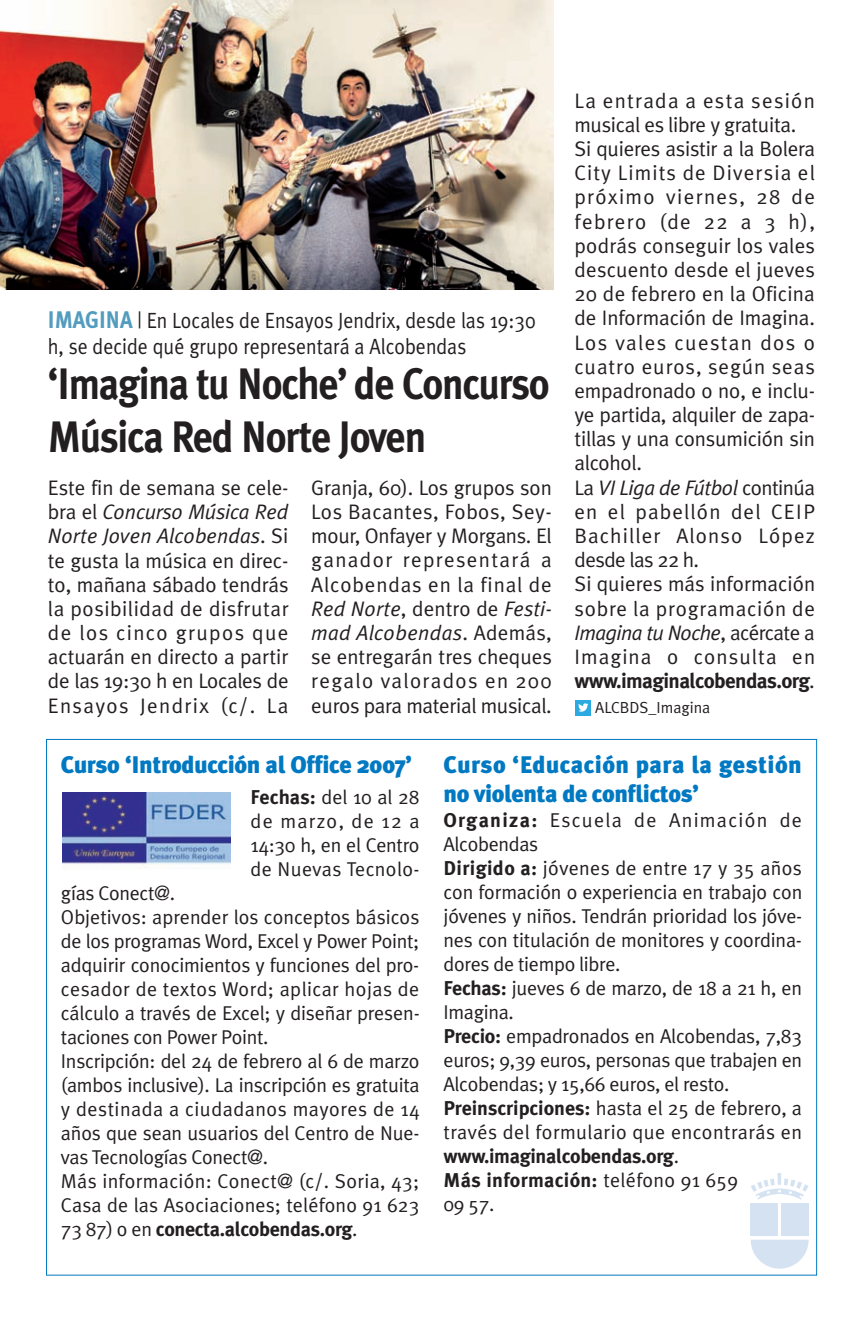
<style>
.page{position:relative;width:844px;height:1320px;background:#fff}
.page>*{position:absolute;margin:0;border:0;box-sizing:border-box;transform-origin:0 0}
.t1{font:700 44px/52.8px "Meta Plus";letter-spacing:-.03em;color:#231f20;scale:.9 1}
.t2{font:900 24px/28.8px "Meta Plus";letter-spacing:.015em;color:#0079c2}
.t3{font:900 24px "Meta Plus";letter-spacing:-.015em;color:#0079c2}
.t4{font:22px/26px "Meta Plus Normal";color:#231f20;scale:.9 1}
.t5{font:21px/24.2px "Meta Plus Normal";letter-spacing:.01em;color:#231f20;text-align:justify}
.t6{font:700 21px "Meta Plus";letter-spacing:-.03em;color:#231f20}
.t7{font:20px/24px "Meta Plus Normal";letter-spacing:-.01em;color:#231f20}
.t8{font:700 20px/24px "Meta Plus";letter-spacing:-.015em;color:#231f20}
.t9{font:16px "Meta Plus Normal";color:#231f20}
.s1{font-family:"Meta Plus";font-weight:700;font-size:24px;color:#529cbe}
.s2{font-style:italic}
.s3{font-family:"Meta Plus Normal";font-weight:400}
.s4{font-family:"Meta Plus";font-weight:700}
</style>
<div class="page">
<img style="left:0;top:0;width:553px;height:290px">
<div style="left:751px;top:1204px;width:27px;height:32px;background:#d4e2f2"></div>
<svg style="left:777px;top:1173px;width:4px;height:6px"></svg>
<svg style="left:751px;top:1179px;width:58px;height:21px"></svg>
<svg style="left:751px;top:1240px;width:58px;height:29px"></svg>
<div style="left:782px;top:1204px;width:27px;height:32px;background:#d4e2f2"></div>
<img style="left:63px;top:793px;width:167px;height:76px">
<svg style="left:575px;top:715px;width:16px;height:1px"></svg>
<div style="left:575px;top:700px;width:16px;height:15px;background:#2aaae1"></div>
<svg style="left:578px;top:703px;width:10px;height:9px"></svg>
<p class="t4" style="left:48px;top:309px;width:543px"><span class="s1">IMAGINA</span> | En Locales de Ensayos Jendrix, desde las 19:30 h, se decide qué grupo representará a Alcobendas</p>
<h1 class="t1" style="left:48px;top:360px;width:559px">‘Imagina tu Noche’ de Concurso<br>Música Red Norte Joven</h1>
<p class="t5" style="left:48px;top:477px;width:242px">Este fin de semana se cele&shy;bra el <span class="s2">Concurso Música Red Norte Joven Alcobendas</span>. Si te gusta la música en direc&shy;to, mañana sábado tendrás la posibilidad de disfrutar de los cinco grupos que actuarán en directo a partir de las 19:30 h en Locales de Ensayos Jendrix (c/. La</p>
<p class="t5" style="left:311px;top:477px;width:242px">Granja, 60). Los grupos son Los Bacantes, Fobos, Sey&shy;mour, Onfayer y Morgans. El ganador representará a Alcobendas en la final de <span class="s2">Red Norte</span>, dentro de <span class="s2">Festi&shy;mad Alcobendas</span>. Además, se entregarán tres cheques regalo valorados en 200 euros para material musical.</p>
<p class="t5" style="left:574px;top:90px;width:242px;text-align:left">La entrada a esta sesión musical es libre y gratuita.<br>Si quieres asistir a la Bolera<br>City Limits de Diversia el próximo viernes, 28 de febrero (de 22 a 3 h), podrás conseguir los vales descuento desde el jueves<br>20 de febrero en la Oficina de Información de Imagina.<br>Los vales cuestan dos o cuatro euros, según seas empadronado o no, e inclu&shy;ye partida, alquiler de zapa&shy;tillas y una consumición sin alcohol.<br>La <span class="s2">VI Liga de Fútbol</span> continúa en el pabellón del CEIP<br>Bachiller Alonso López desde las 22 h.<br>Si quieres más información sobre la programación de<br><span class="s2">Imagina tu Noche</span>, acércate a<br>Imagina o consulta en</p>
<p class="t6" style="left:574px;top:672px;width:242px">www.imaginalcobendas.org<span class="s3">.</span></p>
<p class="t9" style="left:595px;top:701px;width:117px">ALCBDS_Imagina</p>
<p class="t3" style="left:61px;top:754px;width:352px">Curso ‘Introducción al Office 2007’</p>
<p class="t7" style="left:251px;top:787px;width:171px;text-align:justify"><span class="s4">Fechas:</span> del 10 al 28 de marzo, de 12 a 14:30 h, en el Centro de Nuevas Tecnolo-</p>
<p class="t7" style="left:61px;top:883px;width:360px">gías Conect@.<br>Objetivos: aprender los conceptos básicos de los programas Word, Excel y Power Point; adquirir conocimientos y funciones del pro&shy;cesador de textos Word; aplicar hojas de cálculo a través de Excel; y diseñar presen&shy;taciones con Power Point.<br>Inscripción: del 24 de febrero al 6 de marzo (ambos inclusive). La inscripción es gratuita y destinada a ciudadanos mayores de 14 años que sean usuarios del Centro de Nue&shy;vas Tecnologías Conect@.<br>Más información: Conect@ (c/. Soria, 43; Casa de las Asociaciones; teléfono 91 623</p>
<p class="t8" style="left:61px;top:1218px;width:298px"><span class="s3">73 87) o en</span> conecta.alcobendas.org<span class="s3">.</span></p>
<p class="t2" style="left:443px;top:751px;width:360px">Curso ‘Educación para la gestión no violenta de conflictos’</p>
<p class="t7" style="left:443px;top:810px;width:360px"><span class="s4">Organiza:</span> Escuela de Animación de Alcobendas<br><span class="s4">Dirigido a:</span> jóvenes de entre 17 y 35 años con formación o experiencia en trabajo con jóvenes y niños. Tendrán prioridad los jóve&shy;nes con titulación de monitores y coordina&shy;dores de tiempo libre.<br><span class="s4">Fechas:</span> jueves 6 de marzo, de 18 a 21 h, en Imagina.<br><span class="s4">Precio:</span> empadronados en Alcobendas, 7,83 euros; 9,39 euros, personas que trabajen en Alcobendas; y 15,66 euros, el resto.<br><span class="s4">Preinscripciones:</span> hasta el 25 de febrero, a través del formulario que encontrarás en</p>
<p class="t8" style="left:443px;top:1145px;width:296px">www.imaginalcobendas.org<span class="s3">.<br></span>Más información: <span class="s3">teléfono 91 659</span></p>
<p class="t7" style="left:443px;top:1194px;width:53px">09 57.</p>
</div>
